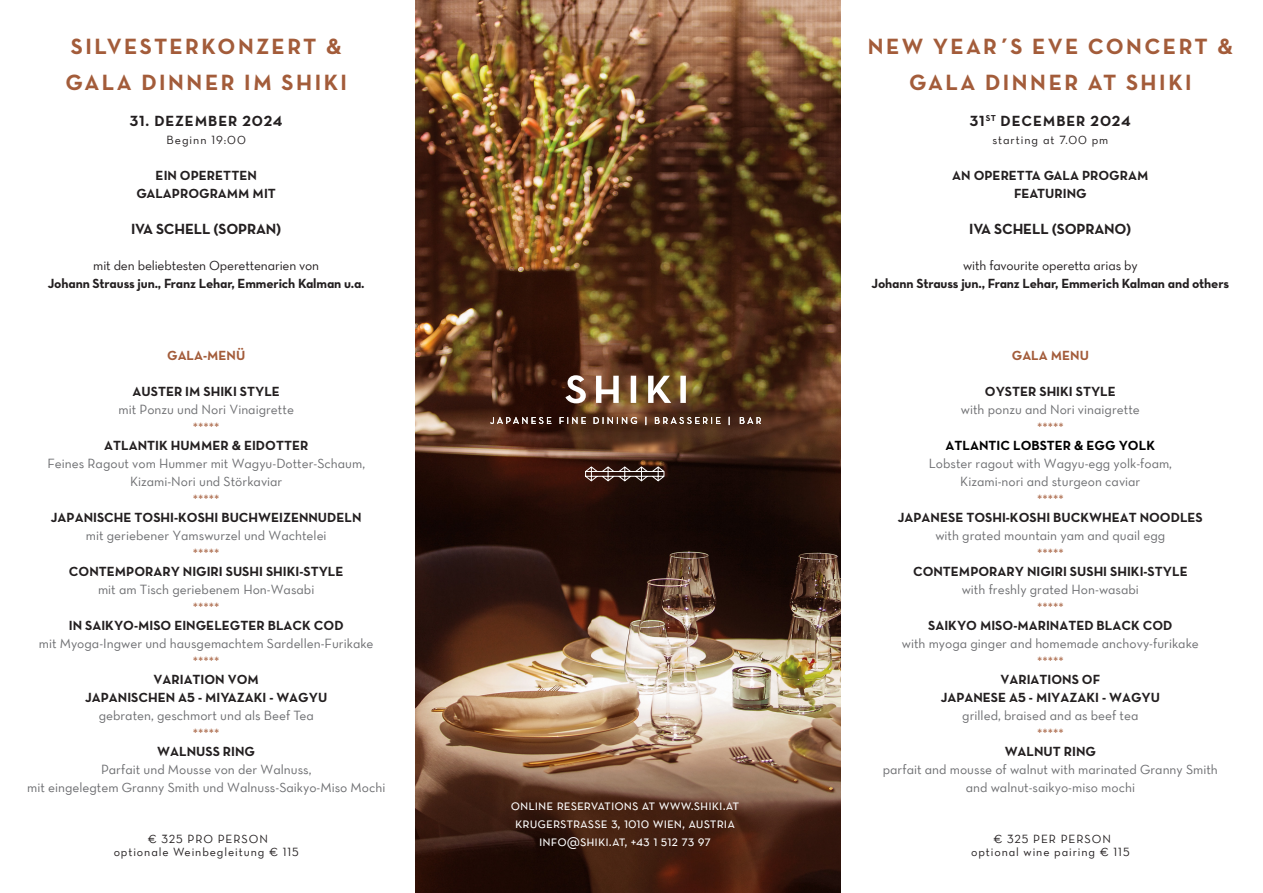
<style>
.page{position:relative;width:1263px;height:893px;background:#fff}
.page>*{position:absolute;margin:0;border:0;box-sizing:border-box;transform-origin:0 0}
.t1{font:22.5px "Neutra Text Bold Alt";letter-spacing:.11em;color:#a35c3a}
.t2{font:15px "Neutra Text Book SC";color:#fff}
.t3{font:15px "Neutra Text Bold Alt";letter-spacing:-.01em;color:#231f20}
.t4{font:15px "Neutra Text Bold Alt";letter-spacing:.06em;color:#231f20}
.t5{font:13.5px "Neutra Text Book Alt";color:#6c6d70}
.t6{font:13.5px "Neutra Text Bold Alt";color:#231f20}
.t7{font:13.5px "Neutra Text Book Alt";letter-spacing:-.01em;color:#231f20}
.t8{font:13.5px "Neutra Text Book Alt";color:#a35c3a}
.t9{font:13.5px "Neutra Text Bold Alt";color:#000}
.t10{font:13.5px "Neutra Text Bold Alt";color:#a35c3a}
.t11{font:12px "Neutra Text Book Alt";letter-spacing:.075em;color:#231f20}
</style>
<div class="page">
<img style="left:416px;top:0;width:425px;height:893px">
<svg style="left:490px;top:417px;width:271px;height:8px;background:#7a6155"></svg>
<svg style="left:565px;top:375px;width:121px;height:28px"></svg>
<svg style="left:585px;top:466px;width:80px;height:16px"></svg>
<p class="t1" style="left:71px;top:32px;width:272px">SILVESTERKONZERT &amp;</p>
<p class="t1" style="left:65px;top:68px;width:283px">GALA DINNER IM SHIKI</p>
<p class="t4" style="left:130px;top:112px;width:154px">31. DEZEMBER 2024</p>
<p class="t11" style="left:167px;top:133px;width:81px">Beginn 19:00</p>
<p class="t6" style="left:156px;top:167px;width:103px">EIN OPERETTEN</p>
<p class="t6" style="left:137px;top:185px;width:141px">GALAPROGRAMM MIT</p>
<p class="t3" style="left:131px;top:220px;width:152px">IVA SCHELL (SOPRAN)</p>
<p class="t7" style="left:93px;top:257px;width:227px">mit den beliebtesten Operettenarien von</p>
<p class="t6" style="left:48px;top:275px;width:318px">Johann Strauss jun., Franz Lehar, Emmerich Kalman u.a.</p>
<p class="t10" style="left:167px;top:347px;width:80px">GALA-MENÜ</p>
<p class="t6" style="left:133px;top:383px;width:149px">AUSTER IM SHIKI STYLE</p>
<p class="t5" style="left:118px;top:401px;width:177px">mit Ponzu und Nori Vinaigrette</p>
<p class="t8" style="left:193px;top:419px;width:28px">*****</p>
<p class="t6" style="left:104px;top:437px;width:206px">ATLANTIK HUMMER &amp; EIDOTTER</p>
<p class="t5" style="left:47px;top:455px;width:319px">Feines Ragout vom Hummer mit Wagyu-Dotter-Schaum,</p>
<p class="t5" style="left:130px;top:473px;width:154px">Kizami-Nori und Störkaviar</p>
<p class="t8" style="left:193px;top:491px;width:28px">*****</p>
<p class="t6" style="left:51px;top:509px;width:312px">JAPANISCHE TOSHI-KOSHI BUCHWEIZENNUDELN</p>
<p class="t5" style="left:86px;top:527px;width:242px">mit geriebener Yamswurzel und Wachtelei</p>
<p class="t8" style="left:193px;top:545px;width:28px">*****</p>
<p class="t6" style="left:69px;top:563px;width:276px">CONTEMPORARY NIGIRI SUSHI SHIKI-STYLE</p>
<p class="t5" style="left:98px;top:581px;width:218px">mit am Tisch geriebenem Hon-Wasabi</p>
<p class="t8" style="left:193px;top:599px;width:28px">*****</p>
<p class="t6" style="left:69px;top:617px;width:276px">IN SAIKYO-MISO EINGELEGTER BLACK COD</p>
<p class="t5" style="left:39px;top:635px;width:336px">mit Myoga-Ingwer und hausgemachtem Sardellen-Furikake</p>
<p class="t8" style="left:193px;top:653px;width:28px">*****</p>
<p class="t6" style="left:154px;top:671px;width:107px">VARIATION VOM</p>
<p class="t6" style="left:85px;top:689px;width:244px">JAPANISCHEN A5 - MIYAZAKI - WAGYU</p>
<p class="t5" style="left:99px;top:707px;width:217px">gebraten, geschmort und als Beef Tea</p>
<p class="t8" style="left:193px;top:725px;width:28px">*****</p>
<p class="t6" style="left:157px;top:743px;width:99px">WALNUSS RING</p>
<p class="t5" style="left:101px;top:761px;width:212px">Parfait und Mousse von der Walnuss,</p>
<p class="t5" style="left:27px;top:779px;width:360px">mit eingelegtem Granny Smith und Walnuss-Saikyo-Miso Mochi</p>
<p class="t11" style="left:148px;top:831px;width:122px">€ 325 PRO PERSON</p>
<p class="t11" style="left:114px;top:845px;width:187px">optionale Weinbegleitung € 115</p>
<p class="t2" style="left:511px;top:796px;width:230px">online reservations at www.shiki.at</p>
<p class="t2" style="left:515px;top:814px;width:221px">krugerstrasse 3, 1010 wien, austria</p>
<p class="t2" style="left:539px;top:832px;width:173px">info@shiki.at, +43 1 512 73 97</p>
<p class="t1" style="left:868px;top:32px;width:367px">NEW YEAR´S EVE CONCERT &amp;</p>
<p class="t1" style="left:909px;top:68px;width:284px">GALA DINNER AT SHIKI</p>
<p class="t4" style="left:970px;top:112px;width:162px">31<sup>ST</sup> DECEMBER 2024</p>
<p class="t11" style="left:992px;top:133px;width:118px">starting at 7.00 pm</p>
<p class="t6" style="left:952px;top:167px;width:198px">AN OPERETTA GALA PROGRAM</p>
<p class="t6" style="left:1014px;top:185px;width:74px">FEATURING</p>
<p class="t3" style="left:969px;top:220px;width:164px">IVA SCHELL (SOPRANO)</p>
<p class="t7" style="left:963px;top:257px;width:176px">with favourite operetta arias by</p>
<p class="t6" style="left:872px;top:275px;width:359px">Johann Strauss jun., Franz Lehar, Emmerich Kalman and others</p>
<p class="t10" style="left:1012px;top:347px;width:79px">GALA MENU</p>
<p class="t6" style="left:985px;top:383px;width:132px">OYSTER SHIKI STYLE</p>
<p class="t5" style="left:961px;top:401px;width:180px">with ponzu and Nori vinaigrette</p>
<p class="t8" style="left:1037px;top:419px;width:28px">*****</p>
<p class="t9" style="left:946px;top:437px;width:211px">ATLANTIC LOBSTER &amp; EGG YOLK</p>
<p class="t5" style="left:929px;top:455px;width:245px">Lobster ragout with Wagyu-egg yolk-foam,</p>
<p class="t5" style="left:960px;top:473px;width:182px">Kizami-nori and sturgeon caviar</p>
<p class="t8" style="left:1037px;top:491px;width:28px">*****</p>
<p class="t6" style="left:898px;top:509px;width:306px">JAPANESE TOSHI-KOSHI BUCKWHEAT NOODLES</p>
<p class="t5" style="left:935px;top:527px;width:231px">with grated mountain yam and quail egg</p>
<p class="t8" style="left:1037px;top:545px;width:28px">*****</p>
<p class="t6" style="left:913px;top:563px;width:276px">CONTEMPORARY NIGIRI SUSHI SHIKI-STYLE</p>
<p class="t5" style="left:962px;top:581px;width:179px">with freshly grated Hon-wasabi</p>
<p class="t8" style="left:1037px;top:599px;width:28px">*****</p>
<p class="t6" style="left:928px;top:617px;width:246px">SAIKYO MISO-MARINATED BLACK COD</p>
<p class="t5" style="left:902px;top:635px;width:299px">with myoga ginger and homemade anchovy-furikake</p>
<p class="t8" style="left:1037px;top:653px;width:28px">*****</p>
<p class="t6" style="left:1000px;top:671px;width:101px">VARIATIONS OF</p>
<p class="t6" style="left:941px;top:689px;width:221px">JAPANESE A5 - MIYAZAKI - WAGYU</p>
<p class="t5" style="left:962px;top:707px;width:178px">grilled, braised and as beef tea</p>
<p class="t8" style="left:1037px;top:725px;width:28px">*****</p>
<p class="t6" style="left:1005px;top:743px;width:93px">WALNUT RING</p>
<p class="t5" style="left:883px;top:761px;width:337px">parfait and mousse of walnut with marinated Granny Smith</p>
<p class="t5" style="left:966px;top:779px;width:171px">and walnut-saikyo-miso mochi</p>
<p class="t11" style="left:993px;top:831px;width:119px">€ 325 PER PERSON</p>
<p class="t11" style="left:971px;top:845px;width:160px">optional wine pairing € 115</p>
</div>
